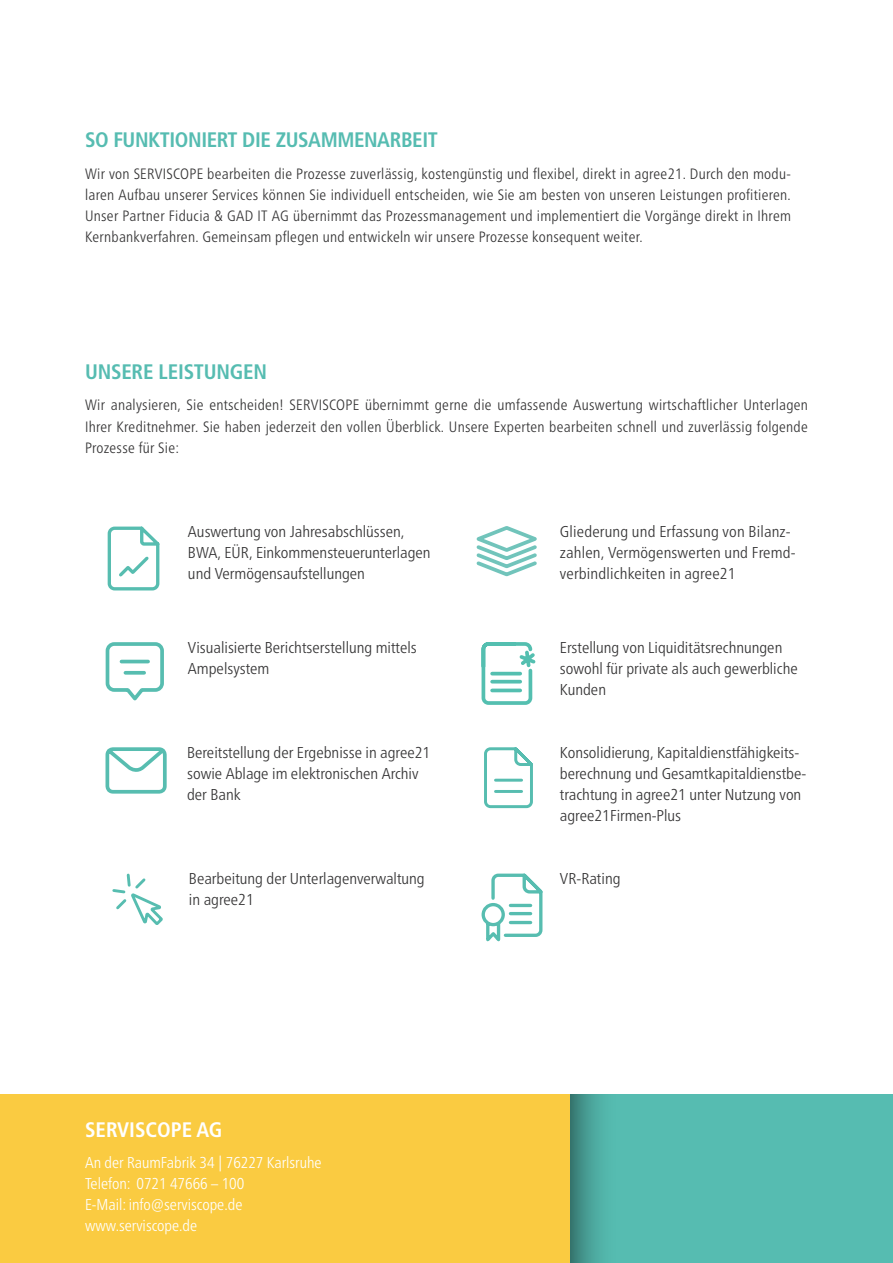
<style>
.page{position:relative;width:893px;height:1263px;background:#fff}
.page>*{position:absolute;margin:0;border:0;box-sizing:border-box;transform-origin:0 0}
.t1{font:700 condensed 21px "Frutiger LT Pro";letter-spacing:-.02em;color:#56bcb1}
.t2{font:700 condensed 21px "Frutiger LT Pro";color:#fff}
.t3{font:300 condensed 15.75px/21px "Frutiger Neue LTW1 G";color:#343334;scale:1.04 1}
.t4{font:300 condensed 15.75px/21px "Frutiger Neue LTW1 G";color:#fff}
.t5{font:300 condensed 15px/21px "Frutiger Neue LTW1 G";letter-spacing:.02em;color:#343334;text-align:justify}
</style>
<div class="page">
<div style="left:0;top:1094px;width:570px;height:169px;background:#facb41"></div>
<div style="left:570px;top:1094px;width:323px;height:169px;background:#56bcb1"></div>
<div style="left:570px;top:1094px;width:48px;height:169px;background:linear-gradient(to right,#3a7f78,#5ac5b9)"></div>
<svg style="left:477px;top:526px;width:60px;height:51px"></svg>
<svg style="left:112px;top:873px;width:51px;height:52px"></svg>
<svg style="left:107px;top:526px;width:53px;height:64px"></svg>
<svg style="left:106px;top:747px;width:61px;height:47px"></svg>
<svg style="left:484px;top:747px;width:49px;height:62px"></svg>
<svg style="left:106px;top:642px;width:58px;height:58px"></svg>
<svg style="left:125px;top:671px;width:19px;height:4px"></svg>
<hr style="left:121px;top:660px;width:27px;height:3px;background:#57bdb0">
<svg style="left:481px;top:642px;width:55px;height:63px"></svg>
<svg style="left:481px;top:873px;width:62px;height:69px"></svg>
<h1 class="t1" style="left:85px;top:128px;width:354px">SO FUNKTIONIERT DIE ZUSAMMENARBEIT</h1>
<p class="t5" style="left:85px;top:162px;width:707px">Wir von SERVISCOPE bearbeiten die Prozesse zuverlässig, kostengünstig und flexibel, direkt in agree21. Durch den modu&shy;laren Aufbau unserer Services können Sie individuell entscheiden, wie Sie am besten von unseren Leistungen profitieren.<br>Unser Partner Fiducia &amp; GAD IT AG übernimmt das Prozessmanagement und implementiert die Vorgänge direkt in Ihrem Kernbankverfahren. Gemeinsam pflegen und entwickeln wir unsere Prozesse konsequent weiter.</p>
<h1 class="t1" style="left:85px;top:359px;width:184px">UNSERE LEISTUNGEN</h1>
<p class="t5" style="left:85px;top:394px;width:724px">Wir analysieren, Sie entscheiden! SERVISCOPE übernimmt gerne die umfassende Auswertung wirtschaftlicher Unterlagen Ihrer Kreditnehmer. Sie haben jederzeit den vollen Überblick. Unsere Experten bearbeiten schnell und zuverlässig folgende Prozesse für Sie:</p>
<p class="t3" style="left:188px;top:520px;width:235px">Auswertung von Jahresabschlüssen,<br>BWA, EÜR, Einkommensteuerunterlagen und Vermögensaufstellungen</p>
<p class="t3" style="left:560px;top:519px;width:228px">Gliederung und Erfassung von Bilanz&shy;zahlen, Vermögenswerten und Fremd&shy;verbindlichkeiten in agree21</p>
<p class="t3" style="left:188px;top:635px;width:221px">Visualisierte Berichtserstellung mittels<br>Ampelsystem</p>
<p class="t3" style="left:187px;top:741px;width:235px">Bereitstellung der Ergebnisse in agree21 sowie Ablage im elektronischen Archiv der Bank</p>
<p class="t3" style="left:189px;top:867px;width:228px">Bearbeitung der Unterlagenverwaltung in agree21</p>
<h1 class="t2" style="left:85px;top:1117px;width:139px">SERVISCOPE AG</h1>
<p class="t4" style="left:85px;top:1151px;width:238px">An der RaumFabrik 34 | 76227 Karlsruhe<br>Telefon: 0721 47666 – 100<br>E-Mail: info@serviscope.de www.serviscope.de</p>
<p class="t3" style="left:560px;top:635px;width:230px">Erstellung von Liquiditätsrechnungen sowohl für private als auch gewerbliche<br>Kunden</p>
<p class="t3" style="left:560px;top:740px;width:238px">Konsolidierung, Kapitaldienstfähigkeits&shy;berechnung und Gesamtkapitaldienstbe&shy;trachtung in agree21 unter Nutzung von agree21Firmen-Plus</p>
<p class="t3" style="left:560px;top:867px;width:60px">VR-Rating</p>
</div>
